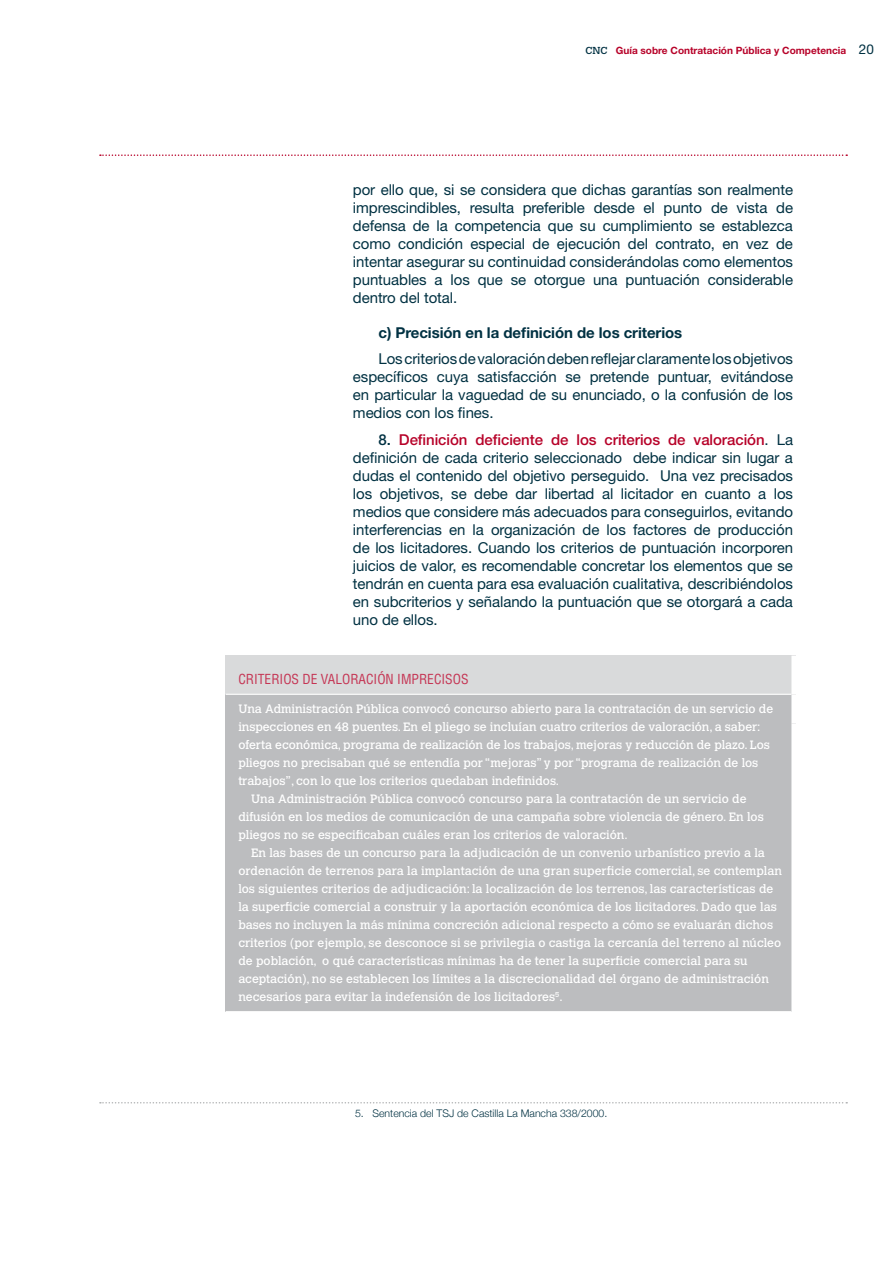
<style>
.page{position:relative;width:893px;height:1263px;background:#fff}
.page>*{position:absolute;margin:0;border:0;box-sizing:border-box;transform-origin:0 0}
.t1{font:15px/18px "Helvetica Neue";letter-spacing:-.005em;color:#003142;text-align:justify}
.t2{font:700 15px "Helvetica Neue";letter-spacing:-.005em;color:#003142}
.t3{font:condensed 13.5px "Helvetica";color:#c53554}
.t4{font:12px "Calvert MT Std";color:#fff}
.t5{font:300 10.5px "Helvetica Neue";color:#003142}
.t6{font:700 10.05px "Helvetica Neue";color:#b70229}
.s1{font-family:"Calvert MT Std";font-weight:400;color:#003142}
.s2{font-weight:400;font-size:13.5px;color:#003142}
.s3{font-weight:500}
.s4{font-weight:500;color:#b70229}
</style>
<div class="page">
<svg style="left:100px;top:1102px;width:747px;height:1px"></svg>
<svg style="left:100px;top:154px;width:747px;height:2px"></svg>
<div style="left:226px;top:656px;width:570px;height:38px;background:#d9dadb"></div>
<div style="left:226px;top:694px;width:570px;height:318px;background:#bcbdbf"></div>
<div style="left:791px;top:656px;width:9px;height:38px;background:#fff"></div>
<div style="left:791px;top:694px;width:9px;height:30px;background:#fff"></div>
<div style="left:791px;top:724px;width:9px;height:29px;background:#fff"></div>
<div style="left:791px;top:753px;width:9px;height:259px;background:#fff"></div>
<hr style="left:226px;top:694px;width:565px;height:1px;background:#fff">
<hr style="left:226px;top:1011px;width:565px;height:1px;background:#fff">
<p class="t6" style="left:585px;top:44px;width:290px"><span class="s1">CNC</span> Guía sobre Contratación Pública y Competencia <span class="s2">20</span></p>
<p class="t1" style="left:353px;top:180px;width:442px">por ello que, si se considera que dichas garantías son realmente imprescindibles, resulta preferible desde el punto de vista de defensa de la competencia que su cumplimiento se establezca como condición especial de ejecución del contrato, en vez de intentar asegurar su continuidad considerándolas como elementos puntuables a los que se otorgue una puntuación considerable dentro del total.</p>
<p class="t2" style="left:378px;top:323px;width:305px">c) Precisión en la definición de los criterios</p>
<p class="t1" style="left:353px;top:350px;width:442px;text-indent:26px">Los criterios de valoración deben reflejar claramente los objetivos específicos cuya satisfacción se pretende puntuar, evitándose en particular la vaguedad de su enunciado, o la confusión de los medios con los fines.</p>
<p class="t1" style="left:353px;top:430px;width:442px;text-indent:26px"><span class="s3">8.</span> <span class="s4">Definición deficiente de los criterios de valoración</span>. La definición de cada criterio seleccionado debe indicar sin lugar a dudas el contenido del objetivo perseguido. Una vez precisados los objetivos, se debe dar libertad al licitador en cuanto a los medios que considere más adecuados para conseguirlos, evitando interferencias en la organización de los factores de producción de los licitadores. Cuando los criterios de puntuación incorporen juicios de valor, es recomendable concretar los elementos que se tendrán en cuenta para esa evaluación cualitativa, describiéndolos en subcriterios y señalando la puntuación que se otorgará a cada uno de ellos.</p>
<p class="t3" style="left:238px;top:671px;width:15px">Criterios</p>
<p class="t3" style="left:302px;top:671px;width:27px">de valoración</p>
<p class="t3" style="left:397px;top:671px;width:8px">imprecisos</p>
<p class="t4" style="left:238px;top:702px;width:536px">Una Administración Pública convocó concurso abierto para la contratación de un servicio de</p>
<p class="t4" style="left:238px;top:720px;width:524px">inspecciones en 48 puentes. En el pliego se incluían cuatro criterios de valoración, a saber:</p>
<p class="t4" style="left:238px;top:738px;width:533px">oferta económica, programa de realización de los trabajos, mejoras y reducción de plazo. Los</p>
<p class="t4" style="left:238px;top:756px;width:521px">pliegos no precisaban qué se entendía por “mejoras” y por “programa de realización de los</p>
<p class="t4" style="left:238px;top:774px;width:322px">trabajos”, con lo que los criterios quedaban indefinidos.</p>
<p class="t4" style="left:251px;top:792px;width:497px">Una Administración Pública convocó concurso para la contratación de un servicio de</p>
<p class="t4" style="left:238px;top:810px;width:527px">difusión en los medios de comunicación de una campaña sobre violencia de género. En los</p>
<p class="t4" style="left:238px;top:828px;width:391px">pliegos no se especificaban cuáles eran los criterios de valoración.</p>
<p class="t4" style="left:251px;top:846px;width:515px">En las bases de un concurso para la adjudicación de un convenio urbanístico previo a la</p>
<p class="t4" style="left:238px;top:864px;width:545px">ordenación de terrenos para la implantación de una gran superficie comercial, se contemplan</p>
<p class="t4" style="left:238px;top:882px;width:537px">los siguientes criterios de adjudicación: la localización de los terrenos, las características de</p>
<p class="t4" style="left:238px;top:900px;width:540px">la superficie comercial a construir y la aportación económica de los licitadores. Dado que las</p>
<p class="t4" style="left:238px;top:918px;width:536px">bases no incluyen la más mínima concreción adicional respecto a cómo se evaluarán dichos</p>
<p class="t4" style="left:238px;top:936px;width:544px">criterios (por ejemplo, se desconoce si se privilegia o castiga la cercanía del terreno al núcleo</p>
<p class="t4" style="left:238px;top:954px;width:511px">de población, o qué características mínimas ha de tener la superficie comercial para su</p>
<p class="t4" style="left:238px;top:972px;width:532px">aceptación), no se establecen los límites a la discrecionalidad del órgano de administración</p>
<p class="t4" style="left:238px;top:990px;width:326px">necesarios para evitar la indefensión de los licitadores<sup>5</sup>.</p>
<p class="t5" style="left:355px;top:1107px;width:254px">5. Sentencia del TSJ de Castilla La Mancha 338/2000.</p>
</div>
